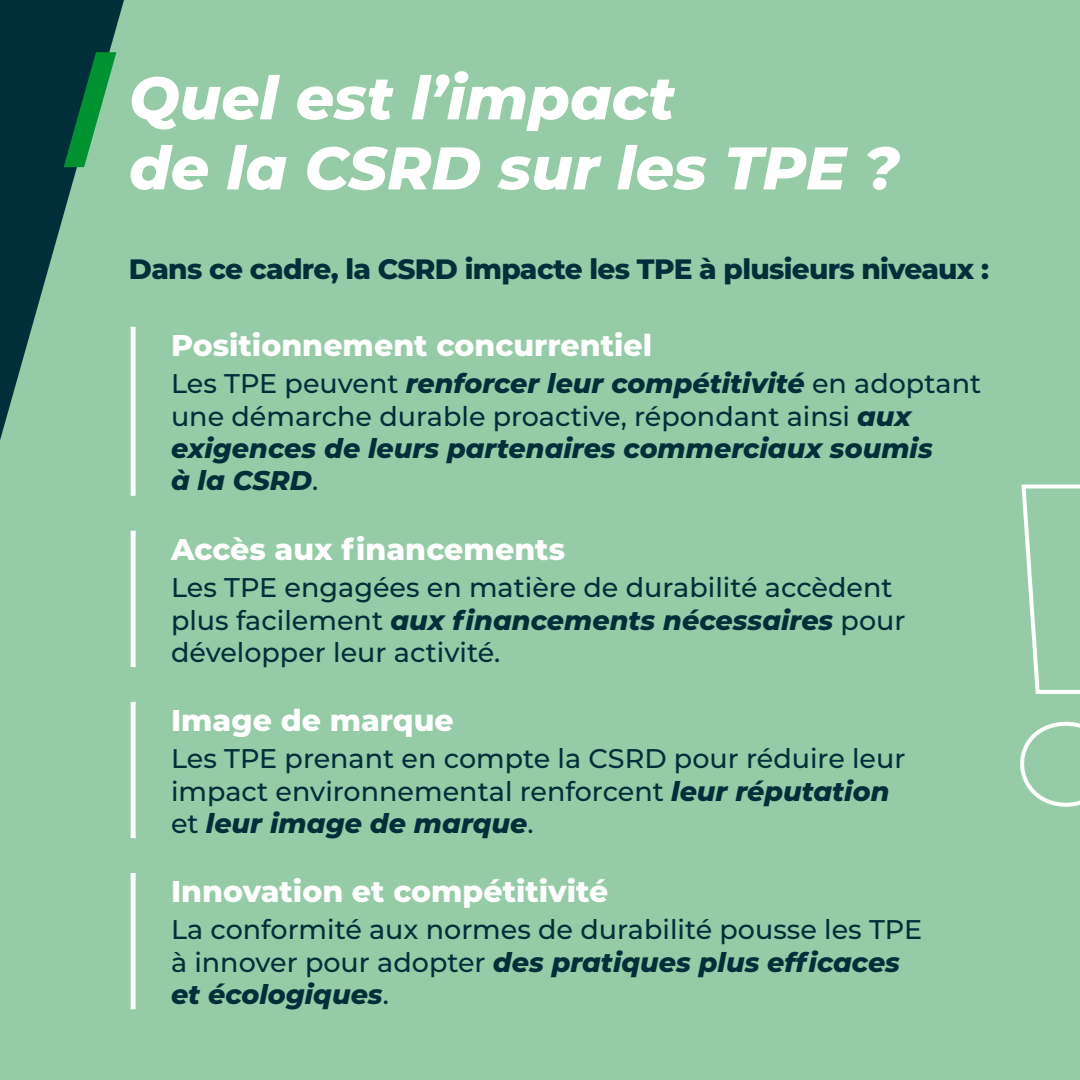
<style>
.page{position:relative;width:1080px;height:1080px;background:#95cba7}
.page>*{position:absolute;margin:0;border:0;box-sizing:border-box;transform-origin:0 0}
.t1{font:italic 800 60px/70px "Montserrat";color:#fff}
.t2{font:800 30px "Montserrat";color:#fff}
.t3{font:800 28px "Montserrat";letter-spacing:-.025em;color:#002f3a}
.t4{font:500 27px/32.4px "Montserrat";color:#002f3a}
.t5{font:italic 800 27px/32.4px "Montserrat";color:#002f3a}
.s1{font-weight:500;font-style:normal}
.s2{font-weight:800;font-style:italic}
</style>
<div class="page">
<svg style="left:0;top:0;width:124px;height:440px"></svg>
<svg style="left:64px;top:52px;width:52px;height:115px"></svg>
<svg style="left:1020px;top:484px;width:60px;height:323px"></svg>
<div style="left:131px;top:327px;width:5px;height:169px;background:#fff"></div>
<div style="left:131px;top:531px;width:5px;height:136px;background:#fff"></div>
<div style="left:131px;top:702px;width:5px;height:136px;background:#fff"></div>
<div style="left:131px;top:873px;width:5px;height:136px;background:#fff"></div>
<h1 class="t1" style="left:129px;top:60px;width:772px">Quel est l’impact<br>de la CSRD sur les TPE ?</h1>
<p class="t3" style="left:129px;top:249px;width:862px">Dans ce cadre, la CSRD impacte les TPE à plusieurs niveaux :</p>
<p class="t2" style="left:171px;top:323px;width:483px">Positionnement concurrentiel</p>
<p class="t5" style="left:171px;top:366px;width:812px"><span class="s1">Les TPE peuvent</span> renforcer leur compétitivité <span class="s1">en adoptant une démarche durable proactive, répondant ainsi</span> aux exigences de leurs partenaires commerciaux soumis<br>à la CSRD<span class="s1">.</span></p>
<p class="t2" style="left:171px;top:527px;width:396px">Accès aux financements</p>
<p class="t4" style="left:171px;top:570px;width:736px">Les TPE engagées en matière de durabilité accèdent plus facilement <span class="s2">aux financements nécessaires</span> pour développer leur activité.</p>
<p class="t2" style="left:171px;top:698px;width:284px">Image de marque</p>
<p class="t4" style="left:171px;top:741px;width:736px">Les TPE prenant en compte la CSRD pour réduire leur impact environnemental renforcent <span class="s2">leur réputation </span>et <span class="s2">leur image de marque</span>.</p>
<p class="t2" style="left:171px;top:869px;width:439px">Innovation et compétitivité</p>
<p class="t4" style="left:171px;top:913px;width:753px">La conformité aux normes de durabilité pousse les TPE à innover pour adopter <span class="s2">des pratiques plus efficaces et écologiques</span>.</p>
</div>
